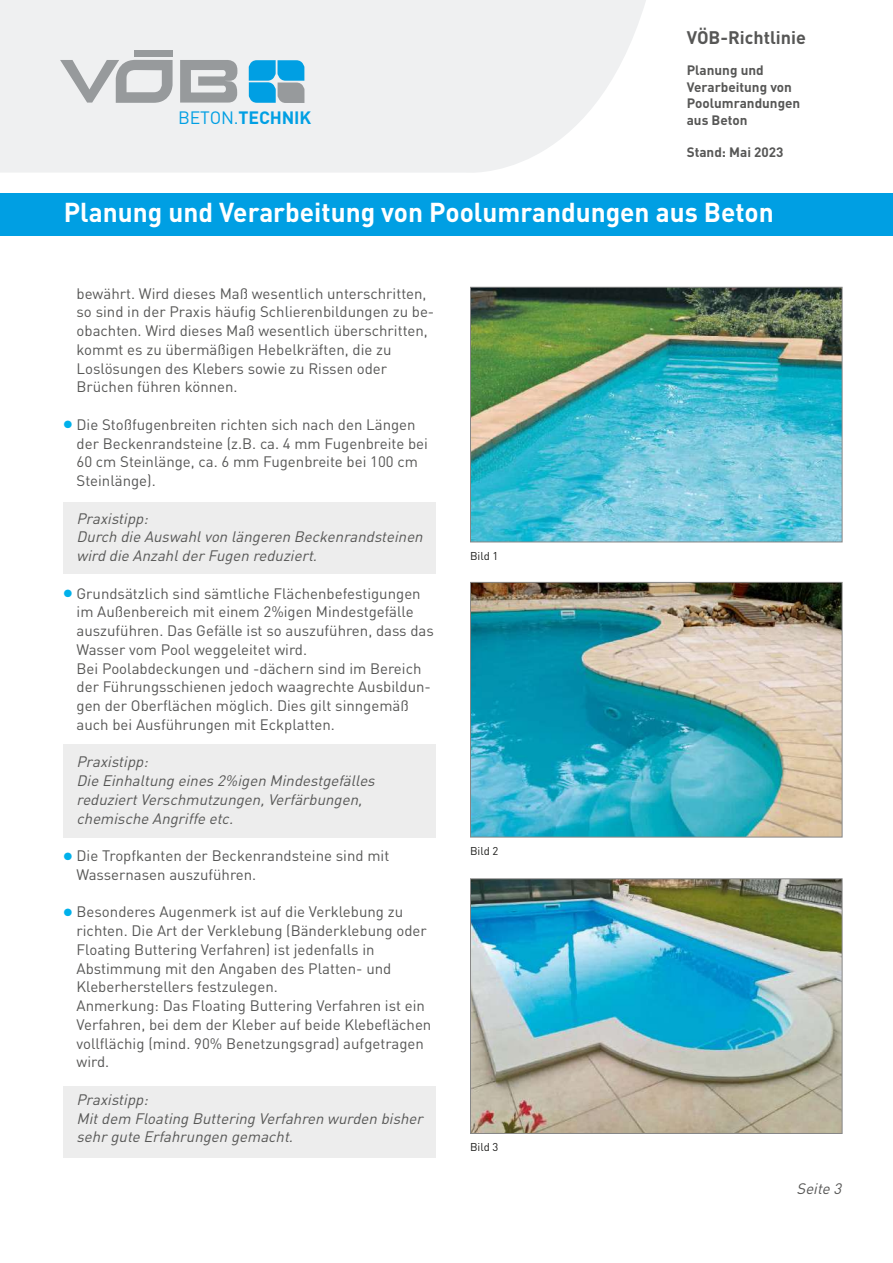
<style>
.page{position:relative;width:893px;height:1263px;background:#fff}
.page>*{position:absolute;margin:0;border:0;box-sizing:border-box;transform-origin:0 0}
.t1{font:700 27px "DINOT";color:#fff}
.t2{font:700 18px "DINOT";color:#575756}
.t3{font:700 17.7px "DINOT";letter-spacing:-.01em;color:#009fe3}
.t4{font:15px/18.8px "DINOT";color:#575756}
.t5{font:italic 15px/18.8px "DINOT";color:#575756}
.t6{font:700 13.5px/16.5px "DINOT";color:#575756}
.t7{font:11.25px "DINOT";color:#1d1d1b}
.s1{font-weight:400}
.s2{color:#00b1eb}
</style>
<div class="page">
<div style="left:64px;top:502px;width:372px;height:72px;background:#ededed"></div>
<div style="left:64px;top:1086px;width:372px;height:71px;background:#ededed"></div>
<div style="left:64px;top:744px;width:372px;height:93px;background:#ededed"></div>
<svg style="left:0;top:0;width:646px;height:173px;fill:#eff0f1"></svg>
<div style="left:134px;top:51px;width:38px;height:6px;background:#979a9c"></div>
<svg style="left:180px;top:60px;width:59px;height:43px"></svg>
<svg style="left:60px;top:60px;width:113px;height:43px"></svg>
<svg style="left:249px;top:60px;width:55px;height:43px;background:#3ea8d5"></svg>
<div style="left:0;top:193px;width:893px;height:43px;background:#009fe3"></div>
<img style="left:472px;top:289px;width:368px;height:251px">
<div style="left:470px;top:287px;width:372px;height:255px;border:1px solid #878787"></div>
<img style="left:472px;top:584px;width:368px;height:251px">
<div style="left:470px;top:582px;width:372px;height:255px;border:1px solid #878787"></div>
<img style="left:472px;top:880px;width:368px;height:252px">
<div style="left:470px;top:878px;width:372px;height:256px;border:1px solid #878787"></div>
<p class="t3" style="left:178px;top:111px;width:134px"><span class="s1">BETON.</span>TECHNIK</p>
<p class="t2" style="left:687px;top:31px;width:121px">VÖB-Richtlinie</p>
<p class="t6" style="left:687px;top:63px;width:115px">Planung und<br>Verarbeitung von<br>Poolumrandungen aus Beton</p>
<p class="t6" style="left:687px;top:145px;width:98px">Stand: Mai 2023</p>
<h1 class="t1" style="left:64px;top:203px;width:712px">Planung und Verarbeitung von Poolumrandungen aus Beton</h1>
<p class="t4" style="left:77px;top:285px;width:359px">bewährt. Wird dieses Maß wesentlich unterschritten, so sind in der Praxis häufig Schlierenbildungen zu be&shy;obachten. Wird dieses Maß wesentlich überschritten, kommt es zu übermäßigen Hebelkräften, die zu Loslösungen des Klebers sowie zu Rissen oder Brüchen führen können.</p>
<p class="t4" style="left:77px;top:417px;width:353px;text-indent:-13px"><span class="s2">●</span> Die Stoßfugenbreiten richten sich nach den Längen der Beckenrandsteine (z.B. ca. 4 mm Fugenbreite bei 60 cm Steinlänge, ca. 6 mm Fugenbreite bei 100 cm Steinlänge).</p>
<p class="t5" style="left:77px;top:510px;width:351px">Praxistipp:<br>Durch die Auswahlvon längeren Beckenrandsteinen wird die Anzahlder Fugen reduziert.</p>
<p class="t4" style="left:77px;top:585px;width:359px;text-indent:-13px"><span class="s2">●</span> Grundsätzlich sind sämtliche Flächenbefestigungen im Außenbereich mit einem 2%igen Mindestgefälle auszuführen. Das Gefälle ist so auszuführen, dass das Wasser vom Pool weggeleitet wird.<br>Bei Poolabdeckungen und -dächern sind im Bereich der Führungsschienen jedoch waagrechte Ausbildun&shy;gen der Oberflächen möglich. Dies gilt sinngemäß auch bei Ausführungen mit Eckplatten.</p>
<p class="t5" style="left:77px;top:754px;width:303px">Praxistipp:<br>Die Einhaltung eines 2%igen Mindestgefälles reduziertVerschmutzungen,Verfärbungen, chemische Angriffe etc.</p>
<p class="t4" style="left:77px;top:848px;width:314px;text-indent:-13px"><span class="s2">●</span> Die Tropfkanten der Beckenrandsteine sind mit<br>Wassernasen auszuführen.</p>
<p class="t4" style="left:77px;top:904px;width:356px;text-indent:-13px"><span class="s2">●</span> Besonderes Augenmerk ist auf die Verklebung zu richten. Die Art der Verklebung (Bänderklebung oder Floating Buttering Verfahren) ist jedenfalls in Abstimmung mit den Angaben des Platten- und Kleberherstellers festzulegen.<br>Anmerkung: Das Floating Buttering Verfahren ist ein Verfahren, bei dem der Kleber auf beide Klebeflächen vollflächig (mind. 90% Benetzungsgrad) aufgetragen wird.</p>
<p class="t5" style="left:77px;top:1092px;width:351px">Praxistipp:<br>Mitdem Floating Buttering Verfahren wurden bisher sehr gute Erfahrungen gemacht.</p>
<p class="t7" style="left:470px;top:551px;width:30px">Bild 1</p>
<p class="t7" style="left:470px;top:847px;width:30px">Bild 2</p>
<p class="t7" style="left:470px;top:1143px;width:30px">Bild 3</p>
<p class="t5" style="left:796px;top:1180px;width:49px">Seite 3</p>
</div>
